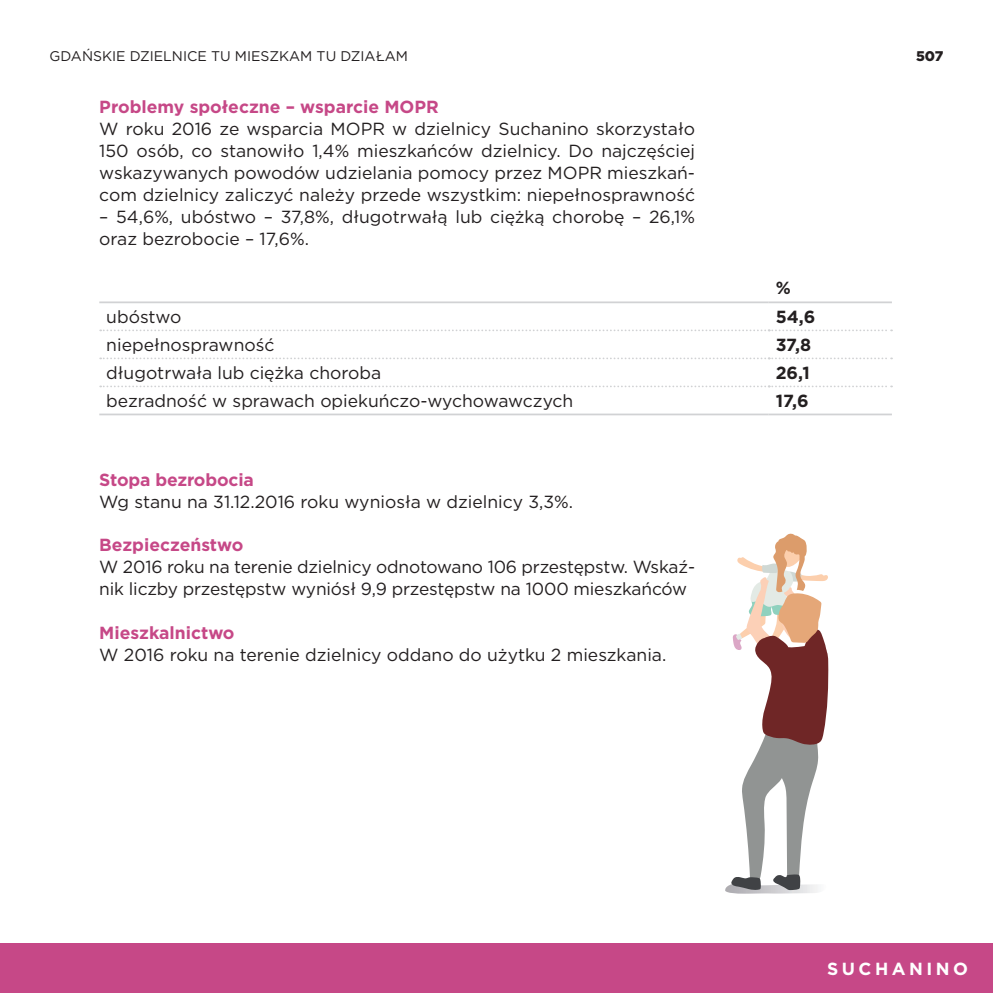
<style>
.page{position:relative;width:993px;height:993px;background:#fff}
.page>*{position:absolute;margin:0;border:0;box-sizing:border-box;transform-origin:0 0}
.t1{font:17.5px/21.9px "Gotham";color:#231f20}
.t2{font:700 17.5px "Gotham";color:#c64887}
.t3{font:700 17.5px "Gotham";color:#231f20}
.t4{font:700 17.5px "Gotham";letter-spacing:.2em;color:#fff}
.t5{font:14px "Gotham";color:#231f20}
.t6{font:900 14px "Gotham";color:#231f20}
</style>
<div class="page">
<hr style="left:99px;top:301px;width:669px;height:2px;background:#d1d2d4">
<hr style="left:768px;top:301px;width:123px;height:2px;background:#d1d2d4">
<hr style="left:99px;top:413px;width:669px;height:2px;background:#d1d2d4">
<hr style="left:768px;top:413px;width:123px;height:2px;background:#d1d2d4">
<svg style="left:100px;top:329px;width:791px;height:2px"></svg>
<svg style="left:100px;top:357px;width:791px;height:2px"></svg>
<svg style="left:100px;top:385px;width:791px;height:2px"></svg>
<div style="left:0;top:943px;width:992px;height:49px;background:#c64887"></div>
<svg style="left:725px;top:533px;width:103px;height:360px"></svg>
<p class="t5" style="left:50px;top:47px;width:360px">GDAŃSKIE DZIELNICE TU MIESZKAM TU DZIAŁAM</p>
<p class="t6" style="left:915px;top:46px;width:29px">507</p>
<p class="t2" style="left:99px;top:95px;width:341px">Problemy społeczne – wsparcie MOPR</p>
<p class="t1" style="left:99px;top:118px;width:597px;text-align:justify">W roku 2016 ze wsparcia MOPR w dzielnicy Suchanino skorzystało 150 osób, co stanowiło 1,4% mieszkańców dzielnicy. Do najczęściej wskazywanych powodów udzielania pomocy przez MOPR mieszkań&shy;com dzielnicy zaliczyć należy przede wszystkim: niepełnosprawność</p>
<p class="t1" style="left:99px;top:205px;width:597px">– 54,6%, ubóstwo – 37,8%, długotrwałą lub ciężką chorobę – 26,1% oraz bezrobocie – 17,6%.</p>
<p class="t3" style="left:775px;top:276px;width:17px">%</p>
<p class="t1" style="left:106px;top:306px;width:77px">ubóstwo</p>
<p class="t3" style="left:775px;top:305px;width:41px">54,6</p>
<p class="t1" style="left:106px;top:334px;width:170px">niepełnosprawność</p>
<p class="t3" style="left:775px;top:333px;width:37px">37,8</p>
<p class="t1" style="left:106px;top:362px;width:276px">długotrwała lub ciężka choroba</p>
<p class="t3" style="left:775px;top:361px;width:36px">26,1</p>
<p class="t1" style="left:106px;top:390px;width:468px">bezradność w sprawach opiekuńczo-wychowawczych</p>
<p class="t3" style="left:775px;top:389px;width:35px">17,6</p>
<p class="t2" style="left:99px;top:467px;width:156px">Stopa bezrobocia</p>
<p class="t1" style="left:99px;top:490px;width:475px">Wg stanu na 31.12.2016 roku wyniosła w dzielnicy 3,3%.</p>
<p class="t2" style="left:99px;top:533px;width:146px">Bezpieczeństwo</p>
<p class="t1" style="left:99px;top:555px;width:597px">W 2016 roku na terenie dzielnicy odnotowano 106 przestępstw. Wskaź&shy;nik liczby przestępstw wyniósł 9,9 przestępstw na 1000 mieszkańców</p>
<p class="t2" style="left:99px;top:621px;width:137px">Mieszkalnictwo</p>
<p class="t1" style="left:99px;top:643px;width:568px">W 2016 roku na terenie dzielnicy oddano do użytku 2 mieszkania.</p>
<p class="t4" style="left:826px;top:957px;width:142px">SUCHANINO</p>
</div>
